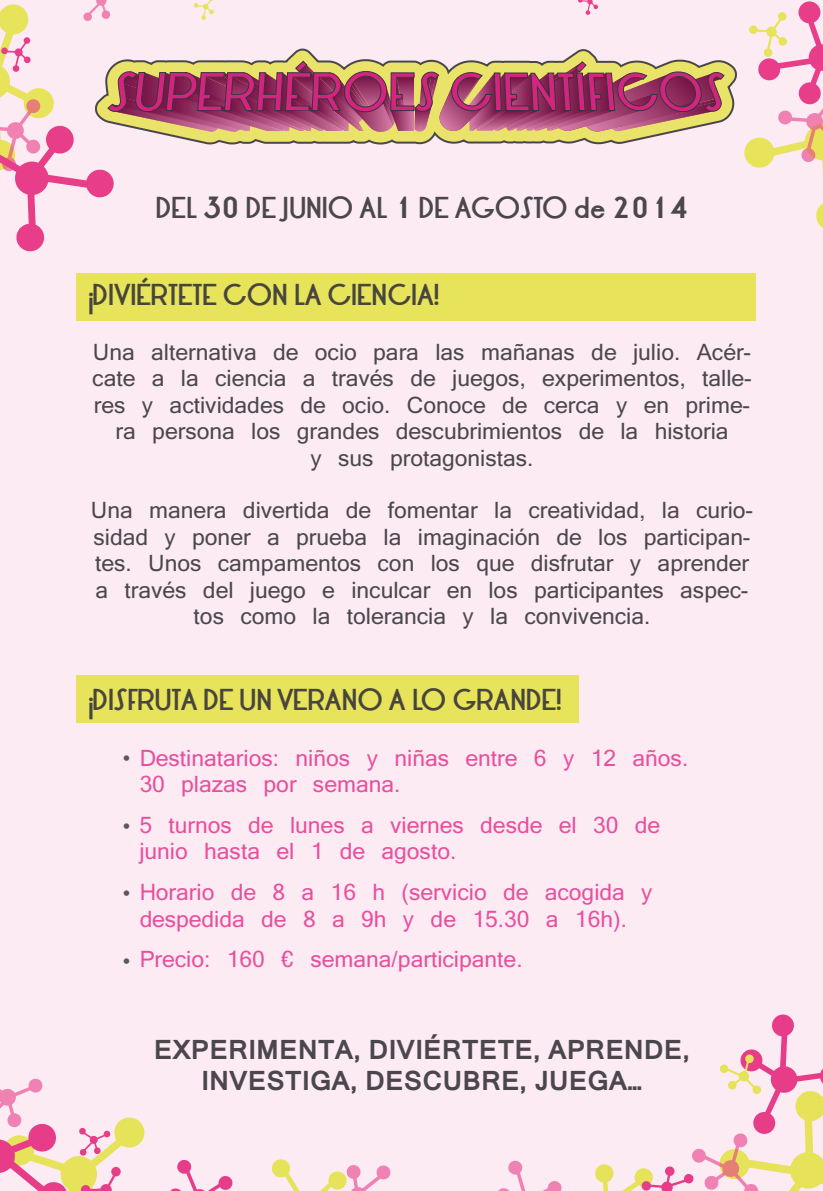
<style>
.page{position:relative;width:823px;height:1191px;background:#fff}
.page>*{position:absolute;margin:0;border:0;box-sizing:border-box;transform-origin:0 0}
.t1{font:700 26px/31.2px "Kartika";color:rgb(54 52 58/.9);text-align:center}
.t2{font:700 24px "LT Oksana";color:rgb(54 52 58/.9)}
.t3{font:22px/26.4px "Kartika";color:rgb(54 52 58/.9);text-align:center}
.t4{font:22px/26.4px "Kartika";color:rgb(227 41 135/.9)}
.s1{font-size:30px}
.s2{color:rgb(54 52 58/.9)}
</style>
<div class="page">
<div style="left:0;top:0;width:822px;height:1191px;background:#fcebf3"></div>
<div style="left:76px;top:273px;width:679px;height:48px;background:#e7e35a"></div>
<div style="left:76px;top:675px;width:502px;height:48px;background:#e7e35a"></div>
<svg style="left:744px;top:1px;width:78px;height:227px"></svg>
<svg style="left:0;top:0;width:725px;height:252px"></svg>
<svg style="left:271px;top:1159px;width:119px;height:32px"></svg>
<svg style="left:170px;top:1159px;width:63px;height:32px"></svg>
<svg style="left:498px;top:1014px;width:324px;height:177px"></svg>
<svg style="left:0;top:1078px;width:145px;height:113px"></svg>
<p class="t2" style="left:156px;top:190px;width:533px">DEL <span class="s1">30</span> DE JUNIO AL <span class="s1">1</span> DE AGOSTO de <span class="s1">2014</span></p>
<p class="t2" style="left:88px;top:277px;width:353px">¡DIVIÉRTETE CON LA CIENCIA!</p>
<p class="t3" style="left:92px;top:341px;width:660px">Una alternativa de ocio para las mañanas de julio. Acér&shy;cate a la ciencia a través de juegos, experimentos, talle&shy;res y actividades de ocio. Conoce de cerca y en prime&shy;ra persona los grandes descubrimientos de la historia<br>y sus protagonistas.</p>
<p class="t3" style="left:91px;top:499px;width:663px">Una manera divertida de fomentar la creatividad, la curio&shy;sidad y poner a prueba la imaginación de los participan&shy;tes. Unos campamentos con los que disfrutar y aprender a través del juego e inculcar en los participantes aspec&shy;tos como la tolerancia y la convivencia.</p>
<p class="t2" style="left:88px;top:682px;width:475px">¡DISFRUTA DE UN VERANO A LO GRANDE!</p>
<p class="t4" style="left:139px;top:746px;width:550px;text-indent:-17px"><span class="s2">•</span> Destinatarios: niños y niñas entre 6 y 12 años.<br>30 plazas por semana.</p>
<p class="t4" style="left:139px;top:813px;width:522px;text-indent:-17px"><span class="s2">•</span> 5 turnos de lunes a viernes desde el 30 de junio hasta el 1 de agosto.</p>
<p class="t4" style="left:122px;top:881px;width:532px;text-align:center"><span class="s2">•</span> Horario de 8 a 16 h (servicio de acogida y despedida de 8 a 9h y de 15.30 a 16h).</p>
<p class="t4" style="left:122px;top:948px;width:402px"><span class="s2">•</span> Precio: 160 € semana/participante.</p>
<p class="t1" style="left:154px;top:1036px;width:537px">EXPERIMENTA, DIVIÉRTETE, APRENDE,<br>INVESTIGA, DESCUBRE, JUEGA…</p>
</div>
